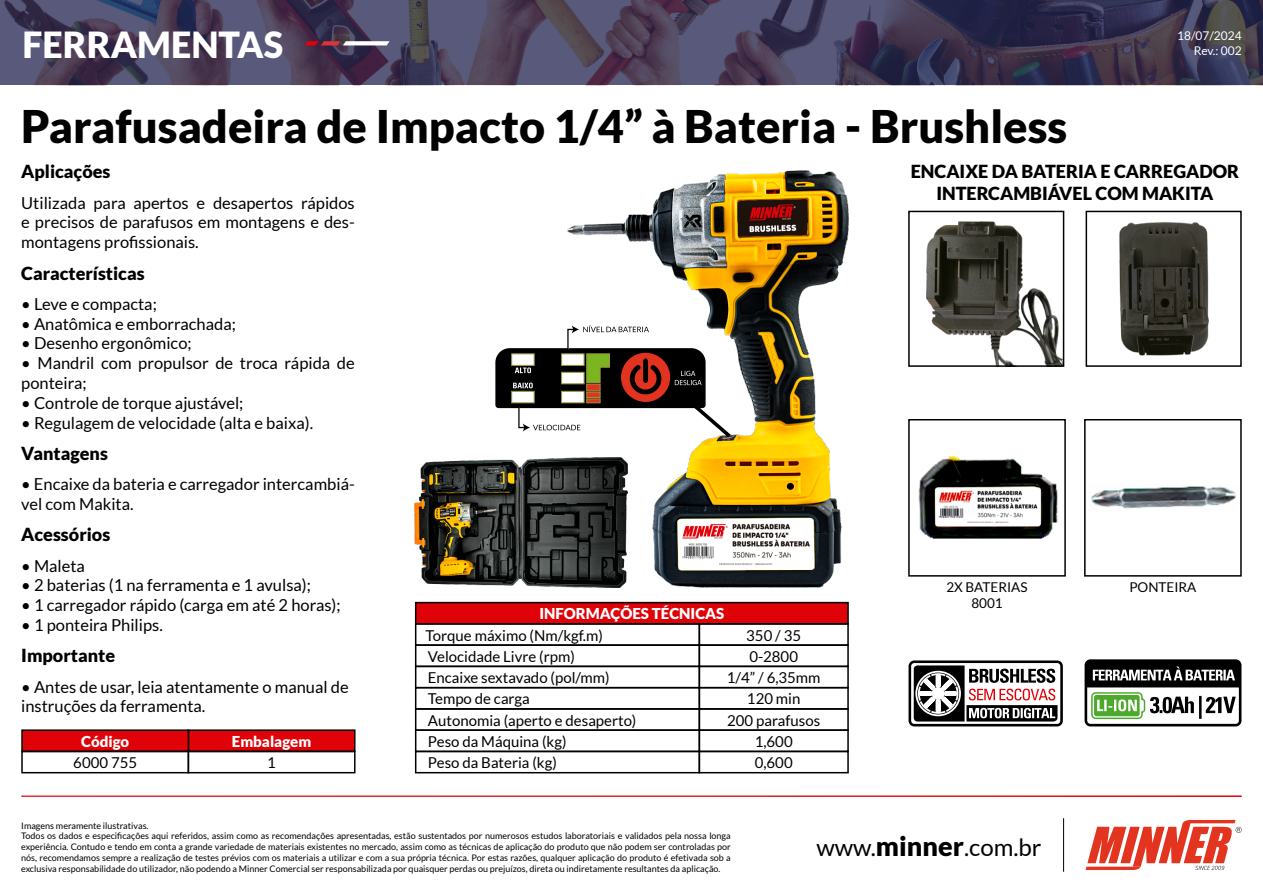
<style>
.page{position:relative;width:1263px;height:893px;background:#fff}
.page>*{position:absolute;margin:0;border:0;box-sizing:border-box;transform-origin:0 0}
.t1{font:900 45px "Lato";color:#000}
.t2{font:900 36px "Lato";color:#fff}
.t3{font:24px "Lato";color:#000}
.t4{font:900 18px/21.6px "Lato";color:#000;text-align:center}
.t5{font:16.5px/19.8px "Lato";color:#000}
.t6{font:15px/21.3px "Lato";color:#000}
.t7{font:900 15px "Lato";color:#fff}
.t8{font:13.5px/16.2px "Lato";color:#000;text-align:center}
.t9{font:12px/14.4px "Lato";color:#fff;text-align:right}
.t10{font:9px/10.8px "Lato";color:#000}
.s1{font-weight:900;font-size:27px}
</style>
<div class="page">
<img style="left:0;top:0;width:1263px;height:85px">
<hr style="left:1063px;top:818px;width:1px;height:54px;background:#000">
<svg style="left:305px;top:41px;width:85px;height:4px"></svg>
<svg style="left:1085px;top:820px;width:157px;height:50px"></svg>
<div style="left:188px;top:730px;width:167px;height:21px;background:#e00209"></div>
<div style="left:188px;top:729px;width:167px;height:23px;border:2px solid #000"></div>
<div style="left:188px;top:751px;width:167px;height:22px;border:2px solid #000"></div>
<div style="left:22px;top:730px;width:166px;height:21px;background:#e00209"></div>
<div style="left:21px;top:729px;width:168px;height:23px;border:2px solid #000"></div>
<div style="left:21px;top:751px;width:168px;height:22px;border:2px solid #000"></div>
<img style="left:568px;top:170px;width:281px;height:418px">
<img style="left:415px;top:458px;width:212px;height:130px">
<svg style="left:495px;top:325px;width:236px;height:114px"></svg>
<div style="left:415px;top:644px;width:285px;height:23px;border:2px solid #000"></div>
<div style="left:415px;top:666px;width:285px;height:22px;border:2px solid #000"></div>
<div style="left:415px;top:687px;width:285px;height:23px;border:2px solid #000"></div>
<div style="left:415px;top:708px;width:285px;height:23px;border:2px solid #000"></div>
<div style="left:415px;top:729px;width:285px;height:23px;border:2px solid #000"></div>
<div style="left:415px;top:751px;width:285px;height:22px;border:2px solid #000"></div>
<div style="left:416px;top:603px;width:432px;height:21px;background:#e00209"></div>
<div style="left:415px;top:602px;width:434px;height:23px;border:2px solid #000"></div>
<div style="left:699px;top:623px;width:150px;height:23px;border:2px solid #000"></div>
<div style="left:699px;top:644px;width:150px;height:23px;border:2px solid #000"></div>
<div style="left:699px;top:666px;width:150px;height:22px;border:2px solid #000"></div>
<div style="left:699px;top:687px;width:150px;height:23px;border:2px solid #000"></div>
<div style="left:699px;top:708px;width:150px;height:23px;border:2px solid #000"></div>
<div style="left:699px;top:729px;width:150px;height:23px;border:2px solid #000"></div>
<div style="left:699px;top:751px;width:150px;height:22px;border:2px solid #000"></div>
<img style="left:918px;top:455px;width:140px;height:84px">
<div style="left:908px;top:419px;width:158px;height:158px;border:2px solid #000"></div>
<img style="left:1091px;top:486px;width:145px;height:23px">
<div style="left:1084px;top:419px;width:158px;height:158px;border:2px solid #000"></div>
<div style="left:908px;top:660px;width:155px;height:66px;border:2px solid #000;border-radius:5px"></div>
<svg style="left:911px;top:663px;width:149px;height:61px"></svg>
<svg style="left:914px;top:665px;width:143px;height:56px"></svg>
<div style="left:1084px;top:659px;width:157px;height:67px;border:2px solid #000;border-radius:5px"></div>
<div style="left:1087px;top:662px;width:152px;height:62px;background:#fff;border-radius:3px"></div>
<svg style="left:1085px;top:660px;width:155px;height:60px"></svg>
<img style="left:926px;top:221px;width:135px;height:143px">
<div style="left:908px;top:211px;width:156px;height:156px;border:2px solid #000"></div>
<img style="left:1119px;top:222px;width:89px;height:133px">
<div style="left:1085px;top:211px;width:157px;height:156px;border:2px solid #000"></div>
<h2 class="t2" style="left:22px;top:24px;width:262px">FERRAMENTAS</h2>
<h3 class="t9" style="left:1177px;top:29px;width:66px">18/07/2024<br>Rev.: 002</h3>
<h1 class="t1" style="left:21px;top:100px;width:1047px">Parafusadeira de Impacto 1/4” à Bateria - Brushless</h1>
<h3 class="t4" style="left:21px;top:161px;width:91px">Aplicações</h3>
<h3 class="t5" style="left:21px;top:193px;width:335px;text-align:justify">Utilizada para apertos e desapertos rápidos e precisos de parafusos em montagens e des&shy;montagens profissionais.</h3>
<h3 class="t4" style="left:21px;top:262px;width:125px">Características</h3>
<h3 class="t5" style="left:21px;top:294px;width:137px">• Leve e compacta;</h3>
<h3 class="t5" style="left:21px;top:314px;width:216px">• Anatômica e emborrachada;</h3>
<h3 class="t5" style="left:21px;top:333px;width:172px">• Desenho ergonômico;</h3>
<h3 class="t5" style="left:21px;top:353px;width:335px">• Mandril com propulsor de troca rápida de ponteira;</h3>
<h3 class="t5" style="left:21px;top:393px;width:224px">• Controle de torque ajustável;</h3>
<h3 class="t5" style="left:21px;top:413px;width:293px">• Regulagem de velocidade (alta e baixa).</h3>
<h3 class="t4" style="left:911px;top:161px;width:330px">ENCAIXE DA BATERIA E CARREGADOR<br>INTERCAMBIÁVEL COM MAKITA</h3>
<h3 class="t4" style="left:21px;top:442px;width:88px">Vantagens</h3>
<h3 class="t5" style="left:21px;top:474px;width:335px">• Encaixe da bateria e carregador intercambiá&shy;vel com Makita.</h3>
<h3 class="t4" style="left:21px;top:524px;width:91px">Acessórios</h3>
<h3 class="t5" style="left:21px;top:556px;width:65px">• Maleta</h3>
<h3 class="t5" style="left:21px;top:575px;width:291px">• 2 baterias (1 na ferramenta e 1 avulsa);</h3>
<h3 class="t5" style="left:21px;top:595px;width:321px">• 1 carregador rápido (carga em até 2 horas);</h3>
<h3 class="t5" style="left:21px;top:615px;width:143px">• 1 ponteira Philips.</h3>
<h3 class="t4" style="left:21px;top:645px;width:95px">Importante</h3>
<h3 class="t5" style="left:21px;top:677px;width:329px">• Antes de usar, leia atentamente o manual de instruções da ferramenta.</h3>
<h3 class="t7" style="left:232px;top:733px;width:81px">Embalagem</h3>
<h3 class="t6" style="left:267px;top:752px;width:10px">1</h3>
<h3 class="t7" style="left:81px;top:733px;width:50px">Código</h3>
<h3 class="t6" style="left:73px;top:752px;width:65px">6000 755</h3>
<h3 class="t7" style="left:539px;top:605px;width:187px">INFORMAÇÕES TÉCNICAS</h3>
<h3 class="t6" style="left:426px;top:624px;width:179px">Torque máximo (Nm/kgf.m)</h3>
<h3 class="t6" style="left:428px;top:667px;width:183px">Encaixe sextavado (pol/mm)</h3>
<h3 class="t6" style="left:428px;top:646px;width:149px">Velocidade Livre (rpm)</h3>
<h3 class="t6" style="left:428px;top:688px;width:210px">Tempo de carga<br>Autonomia (aperto e desaperto)<br>Peso da Máquina (kg)</h3>
<h3 class="t6" style="left:428px;top:752px;width:131px">Peso da Bateria (kg)</h3>
<h3 class="t6" style="left:727px;top:624px;width:95px;text-align:center">350 / 35<br>0-2800<br>1/4” / 6,35mm<br>120 min<br>200 parafusos<br>1,600<br>0,600</h3>
<h3 class="t8" style="left:946px;top:579px;width:83px">2X BATERIAS<br>8001</h3>
<h3 class="t8" style="left:1129px;top:579px;width:69px">PONTEIRA</h3>
<p class="t10" style="left:21px;top:820px;width:711px">Imagens meramente ilustrativas.<br>Todos os dados e especificações aqui referidos, assim como as recomendações apresentadas, estão sustentados por numerosos estudos laboratoriais e validados pela nossa longa experiência. Contudo e tendo em conta a grande variedade de materiais existentes no mercado, assim como as técnicas de aplicação do produto que não podem ser controladas por nós, recomendamos sempre a realização de testes prévios com os materiais a utilizar e com a sua própria técnica. Por estas razões, qualquer aplicação do produto é efetivada sob a exclusiva responsabilidade do utilizador, não podendo a Minner Comercial ser responsabilizada por quaisquer perdas ou prejuízos, direta ou indiretamente resultantes da aplicação.</p>
<h3 class="t3" style="left:816px;top:834px;width:227px">www.<span class="s1">minner</span>.com.br</h3>
</div>
